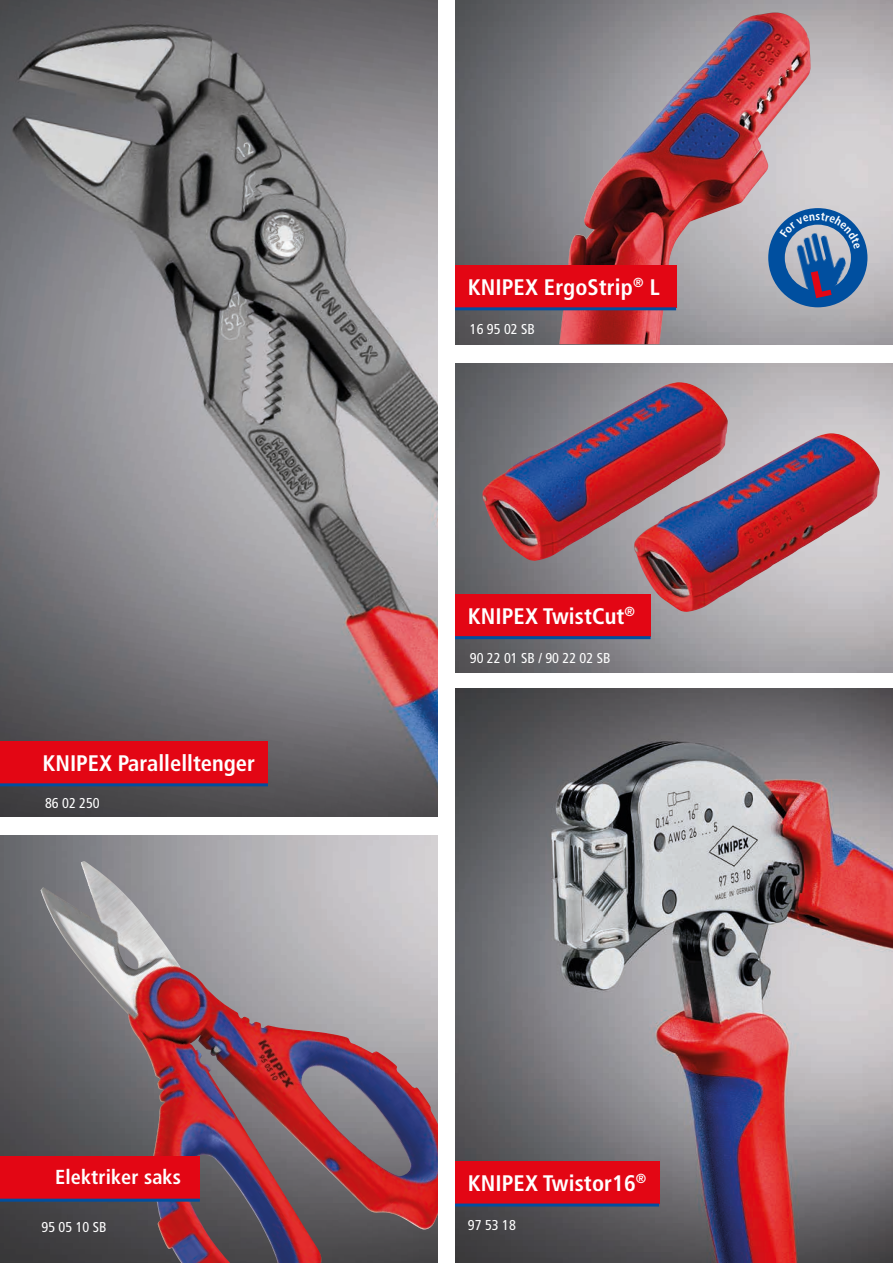
<style>
.page{position:relative;width:893px;height:1263px;background:#fff}
.page>*{position:absolute;margin:0;border:0;box-sizing:border-box;transform-origin:0 0}
.t1{font:700 condensed 22.5px "Frutiger LT Com";letter-spacing:.005em;color:#fff}
.t2{font:700 condensed 20.25px "Frutiger LT Com";letter-spacing:.005em;color:#fff}
.t3{font:condensed 14.25px "Frutiger LT Com";color:#fff}
.t4{font:700 condensed 13.05px "Frutiger LT Com";color:#fff}
</style>
<div class="page">
<img style="left:0;top:0;width:438px;height:816px">
<img style="left:455px;top:688px;width:438px;height:575px">
<img style="left:0;top:836px;width:438px;height:427px">
<img style="left:41px;top:861px;width:281px;height:402px">
<img style="left:455px;top:363px;width:438px;height:310px">
<img style="left:455px;top:0;width:438px;height:344px">
<img style="left:482px;top:382px;width:196px;height:179px">
<img style="left:634px;top:433px;width:195px;height:179px">
<div style="left:455px;top:1161px;width:204px;height:43px;background:#e30614"></div>
<div style="left:0;top:1156px;width:200px;height:43px;background:#e30614"></div>
<hr style="left:455px;top:1203px;width:204px;height:3px;background:#004f9f">
<hr style="left:0;top:1199px;width:200px;height:3px;background:#004f9f">
<div style="left:455px;top:594px;width:196px;height:42px;background:#e30614"></div>
<img style="left:559px;top:12px;width:252px;height:332px">
<div style="left:455px;top:265px;width:221px;height:43px;background:#e30614"></div>
<div style="left:0;top:741px;width:268px;height:43px;background:#e30614"></div>
<hr style="left:455px;top:636px;width:196px;height:3px;background:#004f9f">
<hr style="left:455px;top:307px;width:221px;height:3px;background:#004f9f">
<hr style="left:0;top:783px;width:268px;height:3px;background:#004f9f">
<svg style="left:768px;top:208px;width:99px;height:99px;background:#547baa"></svg>
<p class="t1" style="left:468px;top:274px;width:193px">KNIPEX ErgoStrip<sup>®</sup> L</p>
<p class="t3" style="left:470px;top:321px;width:67px">16 95 02 SB</p>
<p class="t1" style="left:468px;top:602px;width:169px">KNIPEX TwistCut<sup>®</sup></p>
<p class="t1" style="left:43px;top:750px;width:214px">KNIPEX Parallelltenger</p>
<p class="t3" style="left:45px;top:795px;width:56px">86 02 250</p>
<p class="t3" style="left:470px;top:650px;width:142px">90 22 01 SB / 90 22 02 SB</p>
<p class="t2" style="left:55px;top:1165px;width:127px">Elektriker saks</p>
<p class="t4" style="left:636px;top:1171px;width:12px">®</p>
<p class="t1" style="left:468px;top:1169px;width:169px">KNIPEX Twistor16</p>
<p class="t3" style="left:42px;top:1218px;width:67px">95 05 10 SB</p>
<p class="t3" style="left:468px;top:1217px;width:49px">97 53 18</p>
</div>
